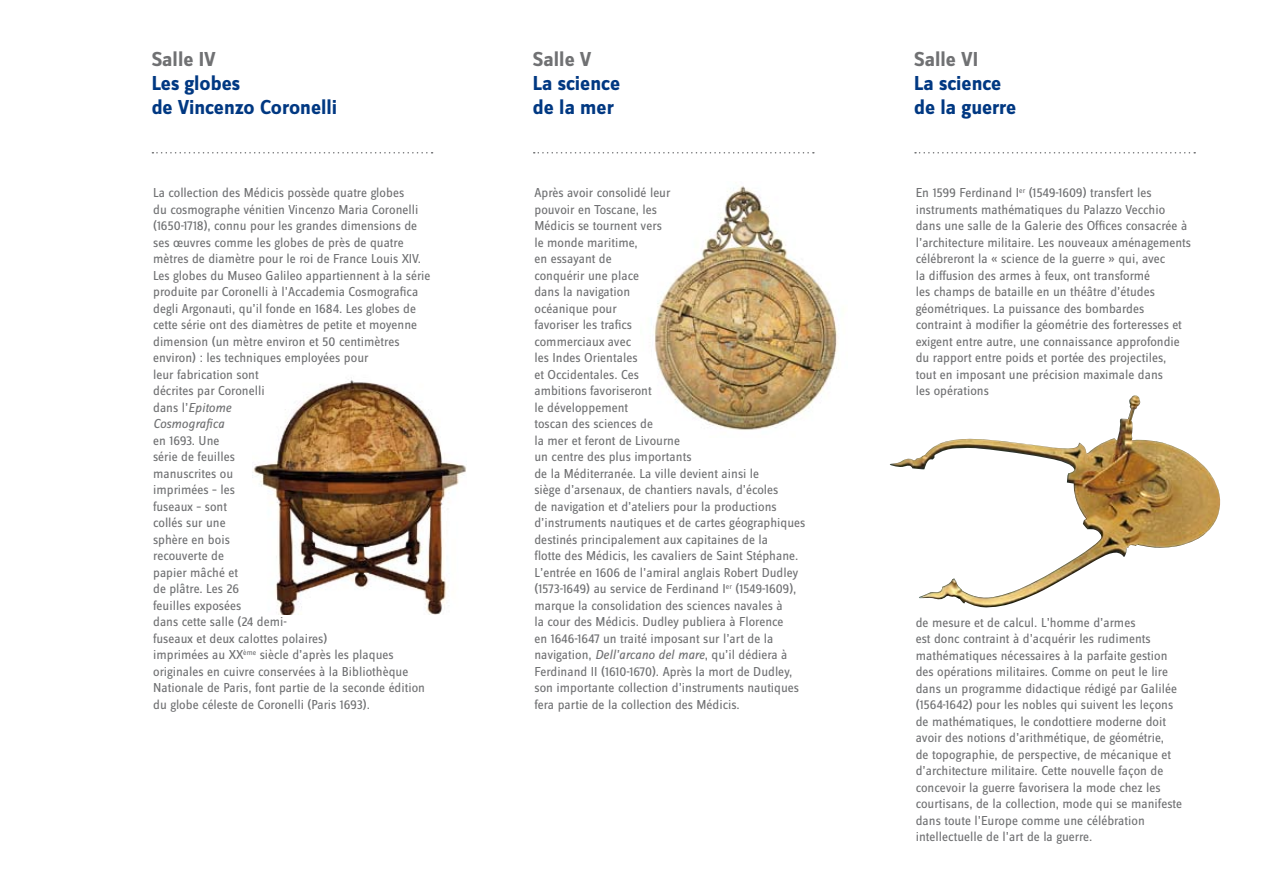
<style>
.page{position:relative;width:1263px;height:893px;background:#fff}
.page>*{position:absolute;margin:0;border:0;box-sizing:border-box;transform-origin:0 0}
.t1{font:700 21px/24px "Zine Sans Dis";color:#003882}
.t2{font:700 21px "Zine Sans Dis";color:#707173}
.t3{font:13.5px/16.5px "Zine Sans Dis";color:#707173}
.s1{font-style:italic}
</style>
<div class="page">
<img style="left:252px;top:379px;width:214px;height:235px">
<img style="left:654px;top:186px;width:184px;height:244px">
<img style="left:889px;top:395px;width:248px;height:213px">
<svg style="left:152px;top:152px;width:281px;height:2px"></svg>
<svg style="left:534px;top:152px;width:280px;height:2px"></svg>
<svg style="left:915px;top:152px;width:280px;height:2px"></svg>
<h1 class="t2" style="left:152px;top:48px;width:66px">Salle IV</h1>
<h1 class="t1" style="left:152px;top:72px;width:187px">Les globes<br>de Vincenzo Coronelli</h1>
<p class="t3" style="left:153px;top:185px;width:279px">La collection des Médicis possède quatre globes<br>du cosmographe vénitien Vincenzo Maria Coronelli (1650-1718), connu pour les grandes dimensions de ses œuvres comme les globes de près de quatre mètres de diamètre pour le roi de France Louis XIV.<br>Les globes du Museo Galileo appartiennent à la série produite par Coronelli à l’Accademia Cosmografica degli Argonauti, qu’il fonde en 1684. Les globes de cette série ont des diamètres de petite et moyenne dimension (un mètre environ et 50 centimètres environ) : les techniques employées pour<br>leur fabrication sont<br>décrites par Coronelli<br>dans l’<span class="s1">Epitome<br>Cosmografica</span></p>
<p class="t3" style="left:153px;top:433px;width:273px">en 1693. Une<br>série de feuilles<br>manuscrites ou<br>imprimées – les<br>fuseaux – sont<br>collés sur une<br>sphère en bois<br>recouverte de<br>papier mâché et<br>de plâtre. Les 26<br>feuilles exposées<br>dans cette salle (24 demi-<br>fuseaux et deux calottes polaires)<br>imprimées au XX<sup>ème</sup> siècle d’après les plaques originales en cuivre conservées à la Bibliothèque<br>Nationale de Paris, font partie de la seconde édition du globe céleste de Coronelli (Paris 1693).</p>
<h1 class="t2" style="left:533px;top:48px;width:60px">Salle V</h1>
<h1 class="t1" style="left:533px;top:72px;width:89px">La science de la mer</h1>
<h1 class="t2" style="left:914px;top:48px;width:65px">Salle VI</h1>
<h1 class="t1" style="left:914px;top:72px;width:104px">La science de la guerre</h1>
<p class="t3" style="left:534px;top:185px;width:272px">Après avoir consolidé leur<br>pouvoir en Toscane, les<br>Médicis se tournent vers<br>le monde maritime,<br>en essayant de<br>conquérir une place<br>dans la navigation<br>océanique pour<br>favoriser les trafics<br>commerciaux avec<br>les Indes Orientales<br>et Occidentales. Ces<br>ambitions favoriseront<br>le développement<br>toscan des sciences de<br>la mer et feront de Livourne<br>un centre des plus importants<br>de la Méditerranée. La ville devient ainsi le<br>siège d’arsenaux, de chantiers navals, d’écoles<br>de navigation et d’ateliers pour la productions d’instruments nautiques et de cartes géographiques destinés principalement aux capitaines de la<br>flotte des Médicis, les cavaliers de Saint Stéphane.<br>L’entrée en 1606 de l’amiral anglais Robert Dudley (1573-1649) au service de Ferdinand I<sup>er</sup> (1549-1609), marque la consolidation des sciences navales à<br>la cour des Médicis. Dudley publiera à Florence<br>en 1646-1647 un traité imposant sur l’art de la navigation, <span class="s1">Dell’arcano del mare</span>, qu’il dédiera à Ferdinand II (1610-1670). Après la mort de Dudley, son importante collection d’instruments nautiques fera partie de la collection des Médicis.</p>
<p class="t3" style="left:916px;top:185px;width:277px">En 1599 Ferdinand I<sup>er</sup> (1549-1609) transfert les instruments mathématiques du Palazzo Vecchio dans une salle de la Galerie des Offices consacrée à l’architecture militaire. Les nouveaux aménagements célébreront la « science de la guerre » qui, avec<br>la diffusion des armes à feux, ont transformé<br>les champs de bataille en un théâtre d’études géométriques. La puissance des bombardes contraint à modifier la géométrie des forteresses et exigent entre autre, une connaissance approfondie du rapport entre poids et portée des projectiles,<br>tout en imposant une précision maximale dans<br>les opérations</p>
<p class="t3" style="left:916px;top:614px;width:268px">de mesure et de calcul. L’homme d’armes<br>est donc contraint à d’acquérir les rudiments mathématiques nécessaires à la parfaite gestion des opérations militaires. Comme on peut le lire dans un programme didactique rédigé par Galilée (1564-1642) pour les nobles qui suivent les leçons de mathématiques, le condottiere moderne doit avoir des notions d’arithmétique, de géométrie,<br>de topographie, de perspective, de mécanique et d’architecture militaire. Cette nouvelle façon de concevoir la guerre favorisera la mode chez les courtisans, de la collection, mode qui se manifeste dans toute l’Europe comme une célébration intellectuelle de l’art de la guerre.</p>
</div>
